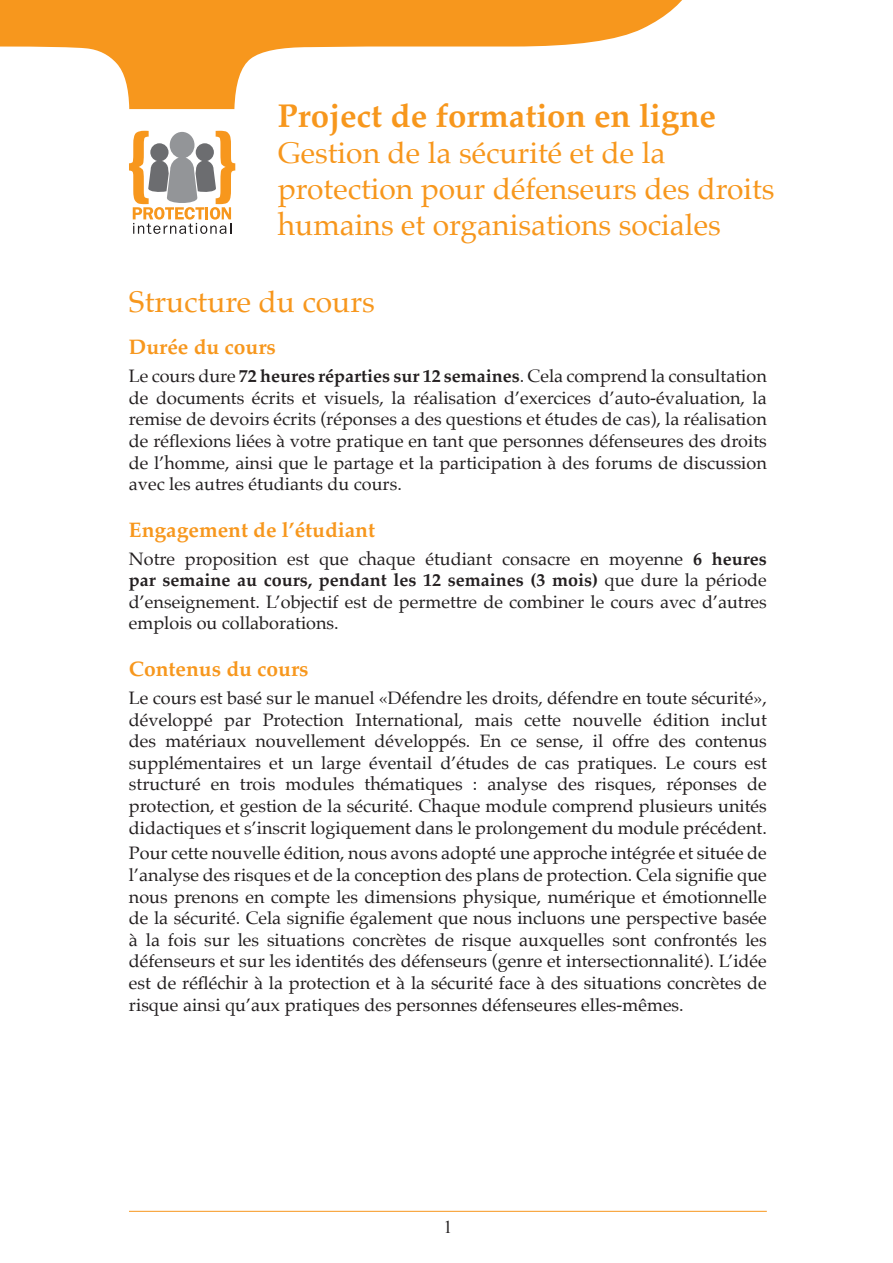
<style>
.page{position:relative;width:893px;height:1263px;background:#fff}
.page>*{position:absolute;margin:0;border:0;box-sizing:border-box;transform-origin:0 0}
._01_Titulo_1{font:700 33px "Palatino";color:#f7971d}
._02_Título_2{font:30px/36px "Palatino";color:#f7971d}
._03_Titulo_3{font:700 21px "Palatino";color:#f7971d}
._05_texto_con_espaci{font:18px/21.6px "Palatino";color:#231f20;text-align:justify}
.Pagina{font:18px "Times New Roman";color:#231f20}
.s1{font-weight:700}
</style>
<div class="page">
<svg style="left:0;top:0;width:682px;height:109px;fill:#f7971d"></svg>
<svg style="left:129px;top:131px;width:106px;height:103px"></svg>
<hr style="left:129px;top:1211px;width:638px;height:1px;background:#f7971d">
<p class="_01_Titulo_1" style="left:278px;top:88px;width:440px">Project de formation en ligne</p>
<p class="_02_Título_2" style="left:278px;top:135px;width:498px">Gestion de la sécurité et de la protection pour défenseurs des droits humains et organisations sociales</p>
<p class="_02_Título_2" style="left:129px;top:284px;width:247px">Structure du cours</p>
<p class="_03_Titulo_3" style="left:129px;top:329px;width:148px">Durée du cours</p>
<p class="_05_texto_con_espaci" style="left:129px;top:365px;width:639px">Le cours dure <span class="s1">72 heures réparties sur 12 semaines</span>. Cela comprend la consultation de documents écrits et visuels, la réalisation d’exercices d’auto-évaluation, la remise de devoirs écrits (réponses a des questions et études de cas), la réalisation de réflexions liées à votre pratique en tant que personnes défenseures des droits de l’homme, ainsi que le partage et la participation à des forums de discussion avec les autres étudiants du cours.</p>
<p class="_03_Titulo_3" style="left:129px;top:512px;width:248px">Engagement de l’étudiant</p>
<p class="_05_texto_con_espaci" style="left:129px;top:548px;width:639px">Notre proposition est que chaque étudiant consacre en moyenne <span class="s1">6 heures par semaine au cours, pendant les 12 semaines (3 mois)</span> que dure la période d’enseignement. L’objectif est de permettre de combiner le cours avec d’autres emplois ou collaborations.</p>
<p class="_03_Titulo_3" style="left:129px;top:651px;width:181px">Contenus du cours</p>
<p class="_05_texto_con_espaci" style="left:129px;top:687px;width:639px">Le cours est basé sur le manuel «Défendre les droits, défendre en toute sécurité», développé par Protection International, mais cette nouvelle édition inclut des matériaux nouvellement développés. En ce sense, il offre des contenus supplémentaires et un large éventail d’études de cas pratiques. Le cours est structuré en trois modules thématiques : analyse des risques, réponses de protection, et gestion de la sécurité. Chaque module comprend plusieurs unités didactiques et s’inscrit logiquement dans le prolongement du module précédent.</p>
<p class="_05_texto_con_espaci" style="left:129px;top:842px;width:639px">Pour cette nouvelle édition, nous avons adopté une approche intégrée et située de l’analyse des risques et de la conception des plans de protection. Cela signifie que nous prenons en compte les dimensions physique, numérique et émotionnelle de la sécurité. Cela signifie également que nous incluons une perspective basée à la fois sur les situations concrètes de risque auxquelles sont confrontés les défenseurs et sur les identités des défenseurs (genre et intersectionnalité). L’idée est de réfléchir à la protection et à la sécurité face à des situations concrètes de risque ainsi qu’aux pratiques des personnes défenseures elles-mêmes.</p>
<p class="Pagina" style="left:443px;top:1215px;width:10px">1</p>
</div>
